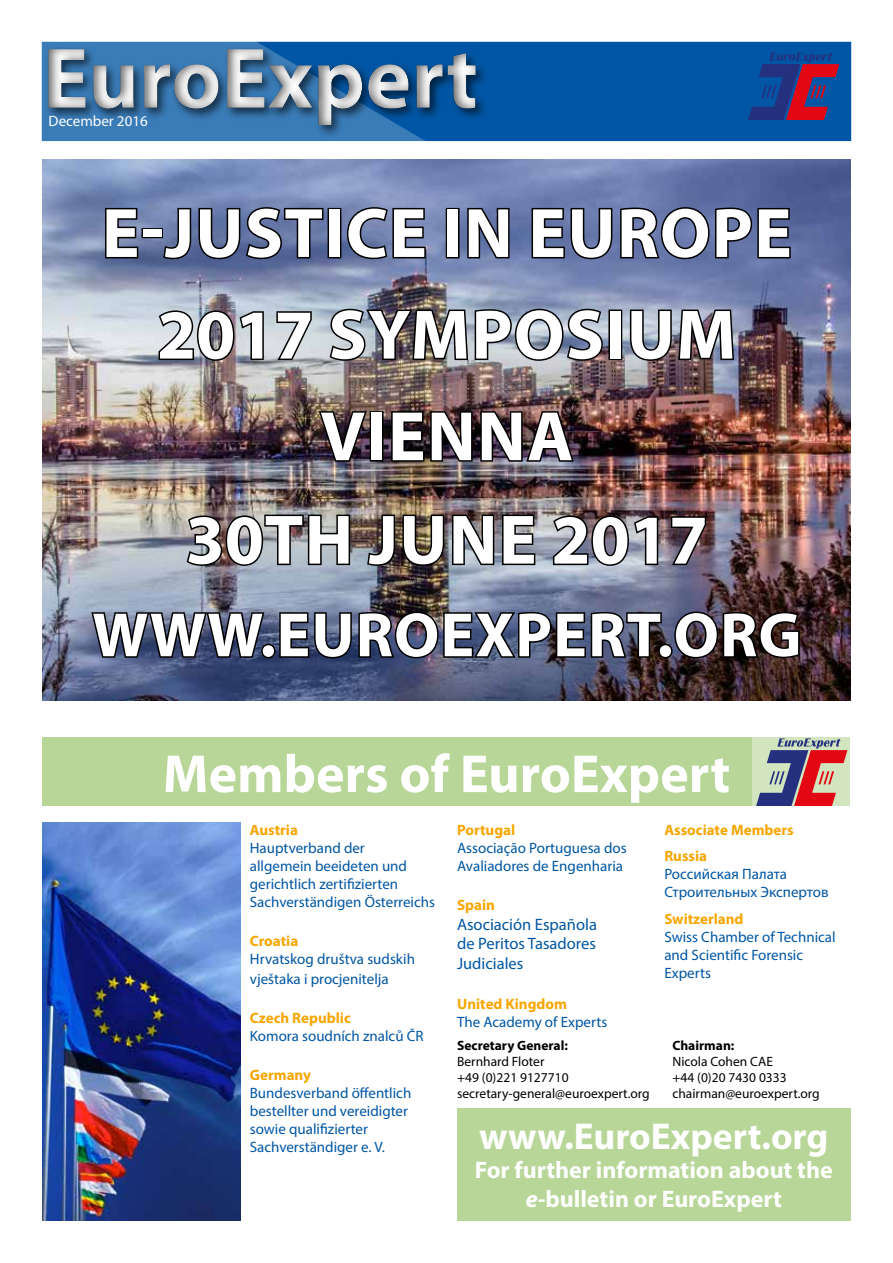
<style>
.page{position:relative;width:893px;height:1263px;background:#fff}
.page>*{position:absolute;margin:0;border:0;box-sizing:border-box;transform-origin:0 0}
.t1{font:700 87px "Myriad Pro";color:#fff}
.t2{font:700 70.5px/102.1px "Myriad Pro";letter-spacing:.02em;color:#fff;text-align:center}
.t3{font:700 63px "Myriad Pro";letter-spacing:.02em;color:#fff}
.t4{font:700 54px "Myriad Pro";color:#fff}
.t5{font:700 37.5px "Myriad Pro";color:#fff}
.t6{font:700 24px/28.8px "Myriad Pro";color:#fff;text-align:center}
.t7{font:16.5px/19.8px "Myriad Pro";color:#0056a4;text-align:justify}
.t8{font:15px/18px "Myriad Pro";color:#0056a4}
.t9{font:700 15px/26.5px "Myriad Pro";color:#f7a600}
.t10{font:15px "Myriad Pro";color:#fff}
.t11{font:13.5px/16.2px "Myriad Pro";color:#000}
.t12{font:700 13.5px "Myriad Pro";color:#000}
.s1{font-style:italic}
</style>
<div class="page">
<div style="left:42px;top:42px;width:809px;height:99px;background:#0056a4"></div>
<svg style="left:41px;top:137px;width:410px;height:198px"></svg>
<svg style="left:748px;top:52px;width:91px;height:68px"></svg>
<div style="left:28px;top:21px;width:562px;height:116px;background:#000;opacity:.6"></div>
<img style="left:43px;top:823px;width:197px;height:397px">
<div style="left:457px;top:1108px;width:393px;height:112px;background:#b7d698"></div>
<img style="left:43px;top:159px;width:807px;height:542px">
<div style="left:43px;top:737px;width:807px;height:69px;background:#b7d698"></div>
<div style="left:752px;top:736px;width:98px;height:70px;background:#d2e5bf"></div>
<svg style="left:756px;top:738px;width:91px;height:68px"></svg>
<svg style="left:104px;top:206px;width:36px;height:54px;background:#4c5670"></svg>
<div style="left:142px;top:228px;width:21px;height:10px;border:3px solid #000"></div>
<svg style="left:162px;top:206px;width:163px;height:55px;background:#49567a"></svg>
<div style="left:328px;top:208px;width:13px;height:50px;border:3px solid #000"></div>
<svg style="left:345px;top:206px;width:82px;height:55px;background:#55607f"></svg>
<div style="left:446px;top:208px;width:14px;height:50px;border:3px solid #000"></div>
<svg style="left:466px;top:205px;width:45px;height:56px;background:#445070"></svg>
<svg style="left:530px;top:206px;width:262px;height:55px;background:#485478"></svg>
<img style="left:156px;top:309px;width:109px;height:53px">
<svg style="left:275px;top:310px;width:38px;height:52px;background:#999fa3"></svg>
<img style="left:327px;top:307px;width:277px;height:55px">
<div style="left:608px;top:310px;width:14px;height:50px;border:3px solid #000"></div>
<img style="left:628px;top:308px;width:107px;height:54px">
<img style="left:317px;top:409px;width:52px;height:55px">
<div style="left:370px;top:411px;width:13px;height:51px;border:3px solid #000"></div>
<img style="left:390px;top:409px;width:186px;height:55px">
<img style="left:184px;top:513px;width:168px;height:54px">
<img style="left:366px;top:512px;width:171px;height:56px">
<img style="left:550px;top:514px;width:110px;height:53px">
<svg style="left:669px;top:515px;width:39px;height:52px;background:#4a3b45"></svg>
<svg style="left:89px;top:610px;width:177px;height:50px;background:#3a425b"></svg>
<div style="left:261px;top:644px;width:14px;height:14px;border:3px solid #000;border-radius:50%"></div>
<img style="left:278px;top:610px;width:385px;height:50px">
<div style="left:658px;top:644px;width:15px;height:14px;border:3px solid #000;border-radius:50%"></div>
<svg style="left:673px;top:610px;width:128px;height:50px;background:#2e2227"></svg>
<h1 class="t1" style="left:43px;top:22px;width:437px">EuroExpert</h1>
<p class="t10" style="left:49px;top:112px;width:101px">December 2016</p>
<h2 class="t2" style="left:102px;top:180px;width:691px">E-JUSTICE IN EUROPE<br>2017 SYMPOSIUM<br>VIENNA<br>30TH JUNE 2017</h2>
<h3 class="t3" style="left:92px;top:594px;width:711px">WWW.EUROEXPERT.ORG</h3>
<h3 class="t4" style="left:163px;top:739px;width:569px">Members of EuroExpert</h3>
<p class="t9" style="left:250px;top:816px;width:50px">Austria</p>
<p class="t8" style="left:250px;top:838px;width:187px">Hauptverband der<br>allgemein beeideten und gerichtlich zertifizierten<br>Sachverständigen Österreichs</p>
<p class="t9" style="left:250px;top:927px;width:50px">Croatia</p>
<p class="t8" style="left:250px;top:949px;width:167px;line-height:19.8px">Hrvatskog društva sudskih vještaka i procjenitelja</p>
<p class="t9" style="left:250px;top:1004px;width:102px">Czech Republic</p>
<p class="t8" style="left:250px;top:1027px;width:175px">Komora soudních znalců ČR</p>
<p class="t9" style="left:250px;top:1061px;width:63px">Germany</p>
<p class="t8" style="left:250px;top:1084px;width:163px">Bundesverband öffentlich bestellter und vereidigter sowie qualifizierter<br>Sachverständiger e. V.</p>
<p class="t9" style="left:457px;top:816px;width:60px">Portugal</p>
<p class="t8" style="left:457px;top:838px;width:171px">Associação Portuguesa dos<br>Avaliadores de Engenharia</p>
<p class="t9" style="left:457px;top:891px;width:39px">Spain</p>
<p class="t7" style="left:457px;top:914px;width:141px">Asociación Española de Peritos Tasadores Judiciales</p>
<p class="t9" style="left:457px;top:990px;width:111px">United Kingdom</p>
<p class="t8" style="left:457px;top:1012px;width:152px">The Academy of Experts</p>
<p class="t12" style="left:457px;top:1036px;width:112px">Secretary General:</p>
<p class="t11" style="left:457px;top:1053px;width:194px">Bernhard Floter<br>+49 (0)221 9127710 secretary-general@euroexpert.org</p>
<p class="t9" style="left:664px;top:816px;width:131px">Associate Members<br>Russia</p>
<p class="t8" style="left:664px;top:865px;width:166px">Российская Палата<br>Строительных Экспертов</p>
<p class="t9" style="left:664px;top:905px;width:81px">Switzerland</p>
<p class="t8" style="left:664px;top:927px;width:173px">Swiss Chamber of Technical and Scientific Forensic<br>Experts</p>
<p class="t12" style="left:672px;top:1036px;width:64px">Chairman:</p>
<p class="t11" style="left:672px;top:1053px;width:149px">Nicola Cohen CAE<br>+44 (0)20 7430 0333 chairman@euroexpert.org</p>
<h3 class="t5" style="left:479px;top:1112px;width:351px">www.EuroExpert.org</h3>
<h3 class="t6" style="left:475px;top:1155px;width:360px">For further information about the <span class="s1">e</span>-bulletin or EuroExpert</h3>
</div>
